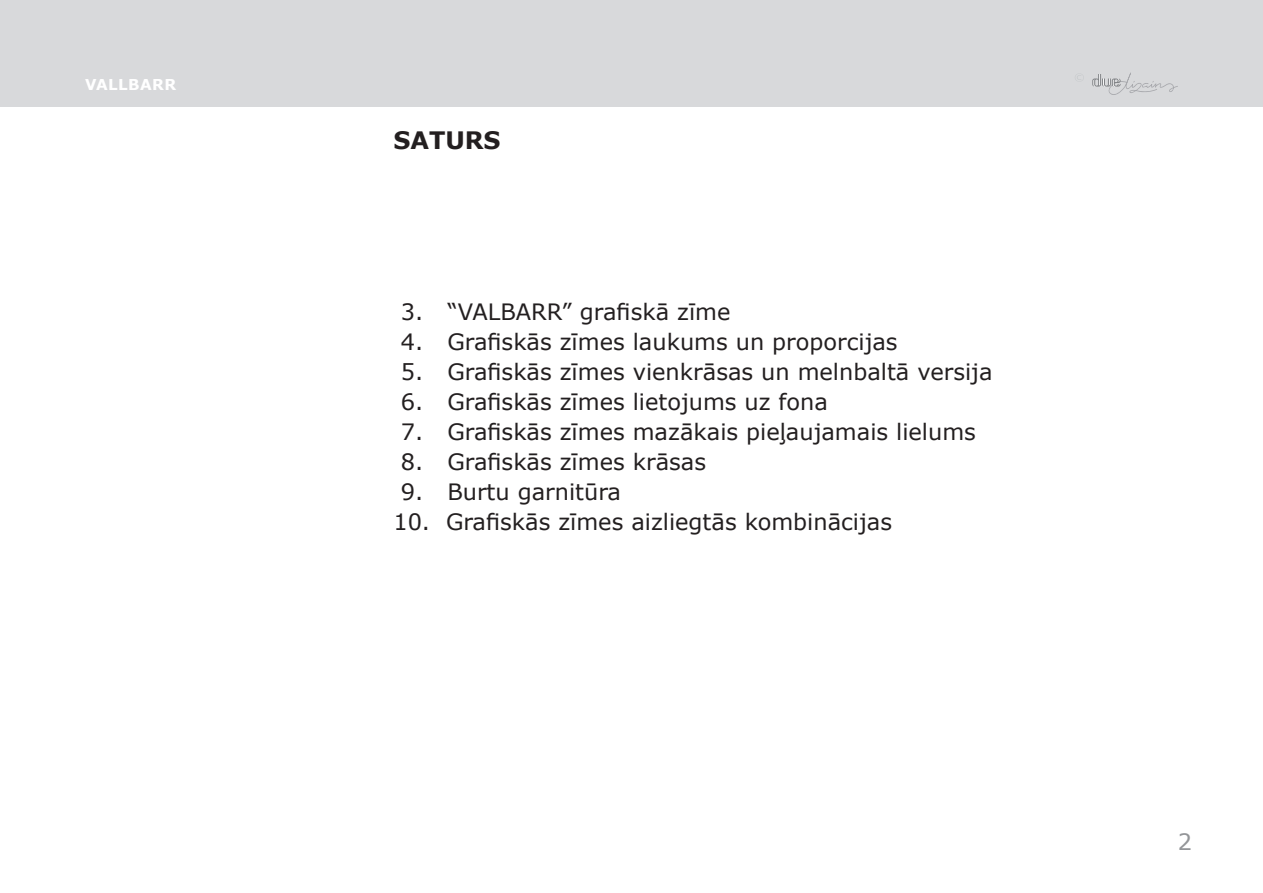
<style>
.page{position:relative;width:1263px;height:893px;background:#fff}
.page>*{position:absolute;margin:0;border:0;box-sizing:border-box;transform-origin:0 0}
.t1{font:700 24px "Verdana";color:#231f20}
.t2{font:22.5px "Verdana";color:#231f20}
.t3{font:22.5px "Verdana";color:#939598}
.t4{font:700 15px "Verdana";letter-spacing:.03em;color:#fff}
</style>
<div class="page">
<div style="left:0;top:0;width:1263px;height:107px;background:#d8d9db"></div>
<svg style="left:1092px;top:72px;width:86px;height:23px"></svg>
<p class="t4" style="left:85px;top:74px;width:93px">VALLBARR</p>
<p class="t1" style="left:393px;top:124px;width:36px">SATURS</p>
<p class="t2" style="left:401px;top:297px;width:331px">3. “VALBARR” grafiskā zīme</p>
<p class="t2" style="left:401px;top:327px;width:498px">4. Grafiskās zīmes laukums un proporcijas</p>
<p class="t2" style="left:401px;top:357px;width:593px">5. Grafiskās zīmes vienkrāsas un melnbaltā versija</p>
<p class="t2" style="left:401px;top:387px;width:428px">6. Grafiskās zīmes lietojums uz fona</p>
<p class="t2" style="left:401px;top:417px;width:577px">7. Grafiskās zīmes mazākais pieļaujamais lielums</p>
<p class="t2" style="left:401px;top:447px;width:307px">8. Grafiskās zīmes krāsas</p>
<p class="t2" style="left:401px;top:477px;width:222px">9. Burtu garnitūra</p>
<p class="t2" style="left:393px;top:507px;width:500px">10. Grafiskās zīmes aizliegtās kombinācijas</p>
<p class="t3" style="left:1178px;top:828px;width:16px">2</p>
</div>
